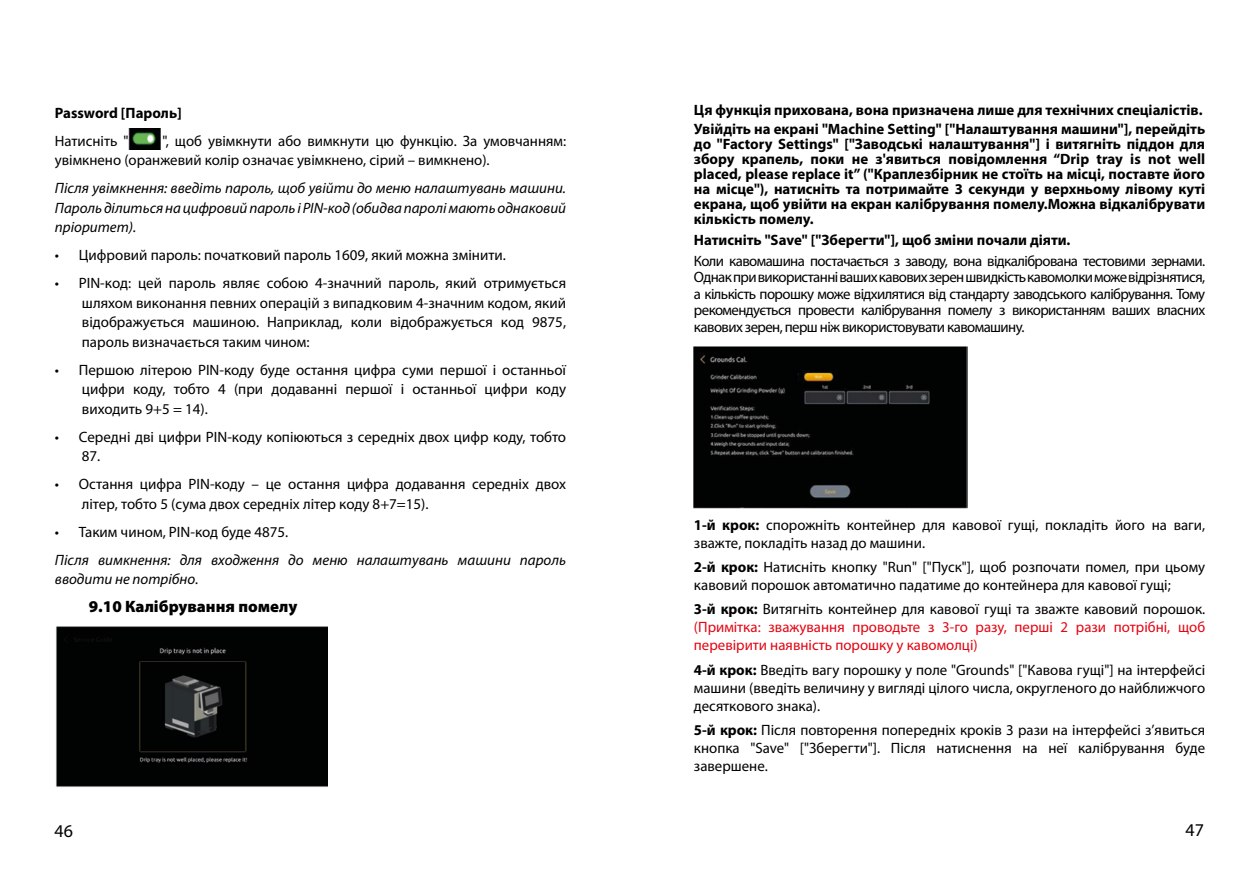
<style>
.page{position:relative;width:1259px;height:893px;background:#fff}
.page>*{position:absolute;margin:0;border:0;box-sizing:border-box;transform-origin:0 0}
.t1{font:18px "Myriad Pro";color:#000}
.t2{font:900 16.5px "Myriad Pro";color:#000}
.t3{font:15px/19.5px "Myriad Pro";color:#000}
.t4{font:700 15px/15px "Myriad Pro";color:#000}
.t5{font:italic 15px/19.5px "Myriad Pro";color:#000;text-align:justify}
.t6{font:15px/18px "Myriad Pro";color:#e30613;text-align:justify}
.s1{font-weight:700}
.s2{font-weight:700;color:#000}
.s3{color:#000}
</style>
<div class="page">
<img style="left:129px;top:129px;width:32px;height:20px">
<img style="left:56px;top:626px;width:272px;height:161px">
<img style="left:694px;top:347px;width:273px;height:162px">
<p class="t4" style="left:55px;top:105px;width:129px">Password [Пароль]</p>
<p class="t3" style="left:55px;top:131px;width:75px">Натисніть "</p>
<p class="t3" style="left:55px;top:131px;width:513px;text-indent:107px">", щоб увімкнути або вимкнути цю функцію. За умовчанням: увімкнено (оранжевий колір означає увімкнено, сірий – вимкнено).</p>
<p class="t5" style="left:55px;top:178px;width:513px">Після увімкнення: введіть пароль, щоб увійти до меню налаштувань машини.<br>Пароль ділиться на цифровий пароль і PIN-код (обидва паролі мають однаковий пріоритет).</p>
<p class="t3" style="left:55px;top:245px;width:452px">• Цифровий пароль: початковий пароль 1609, який можна змінити.</p>
<p class="t3" style="left:82px;top:273px;width:486px;text-align:justify;text-indent:-27px">• PIN-код: цей пароль являє собою 4-значний пароль, який отримується шляхом виконання певних операцій з випадковим 4-значним кодом, який відображується машиною. Наприклад, коли відображується код 9875, пароль визначається таким чином:</p>
<p class="t3" style="left:82px;top:360px;width:486px;text-align:justify;text-indent:-27px">• Першою літерою PIN-коду буде остання цифра суми першої і останньої цифри коду, тобто 4 (при додаванні першої і останньої цифри коду виходить 9+5 = 14).</p>
<p class="t3" style="left:82px;top:427px;width:486px;text-indent:-27px">• Середні дві цифри PIN-коду копіюються з середніх двох цифр коду, тобто<br>87.</p>
<p class="t3" style="left:82px;top:474px;width:486px;text-indent:-27px">• Остання цифра PIN-коду – це остання цифра додавання середніх двох літер, тобто 5 (сума двох середніх літер коду 8+7=15).</p>
<p class="t3" style="left:55px;top:522px;width:235px">• Таким чином, PIN-код буде 4875.</p>
<p class="t5" style="left:55px;top:550px;width:513px">Після вимкнення: для входження до меню налаштувань машини пароль вводити не потрібно.</p>
<p class="t2" style="left:89px;top:597px;width:210px">9.10 Калібрування помелу</p>
<p class="t4" style="left:694px;top:100px;width:513px;line-height:19.2px">Ця функція прихована, вона призначена лише для технічних спеціалістів.<br>Увійдіть на екрані "Machine Setting" ["Налаштування машини"], перейдіть</p>
<p class="t4" style="left:694px;top:136px;width:513px;text-align:justify">до "Factory Settings" ["Заводські налаштування"] і витягніть піддон для збору крапель, поки не з'явиться повідомлення “Drip tray is not well placed, please replace it” ("Краплезбірник не стоїть на місці, поставте його на місце"), натисніть та потримайте 3 секунди у верхньому лівому куті екрана, щоб увійти на екран калібрування помелу.Можна відкалібрувати кількість помелу.</p>
<p class="t4" style="left:694px;top:232px;width:378px">Натисніть "Save" ["Зберегти"], щоб зміни почали діяти.</p>
<p class="t3" style="left:694px;top:252px;width:513px;line-height:16.5px;text-align:justify">Коли кавомашина постачається з заводу, вона відкалібрована тестовими зернами.<br>Однак при використанні ваших кавових зерен швидкість кавомолки може відрізнятися, а кількість порошку може відхилятися від стандарту заводського калібрування. Тому рекомендується провести калібрування помелу з використанням ваших власних кавових зерен, перш ніж використовувати кавомашину.</p>
<p class="t3" style="left:694px;top:515px;width:513px;line-height:18px"><span class="s1">1-й крок:</span> спорожніть контейнер для кавової гущі, покладіть його на ваги, зважте, покладіть назад до машини.</p>
<p class="t3" style="left:694px;top:558px;width:513px;line-height:18px"><span class="s1">2-й крок:</span> Натисніть кнопку "Run" ["Пуск"], щоб розпочати помел, при цьому кавовий порошок автоматично падатиме до контейнера для кавової гущі;</p>
<p class="t6" style="left:694px;top:600px;width:513px"><span class="s2">3-й крок:</span> <span class="s3">Витягніть контейнер для кавової гущі та зважте кавовий порошок. </span>(Примітка: зважування проводьте з 3-го разу, перші 2 рази потрібні, щоб перевірити наявність порошку у кавомолці)</p>
<p class="t3" style="left:694px;top:660px;width:513px;line-height:18px;text-align:justify"><span class="s1">4-й крок:</span> Введіть вагу порошку у поле "Grounds" ["Кавова гущі"] на інтерфейсі машини (введіть величину у вигляді цілого числа, округленого до найближчого десяткового знака).</p>
<p class="t3" style="left:694px;top:721px;width:513px;line-height:18px;text-align:justify"><span class="s1">5-й крок:</span> Після повторення попередніх кроків 3 рази на інтерфейсі з’явиться кнопка "Save" ["Зберегти"]. Після натиснення на неї калібрування буде завершене.</p>
<p class="t1" style="left:54px;top:820px;width:20px">46</p>
<p class="t1" style="left:1185px;top:819px;width:20px">47</p>
</div>
